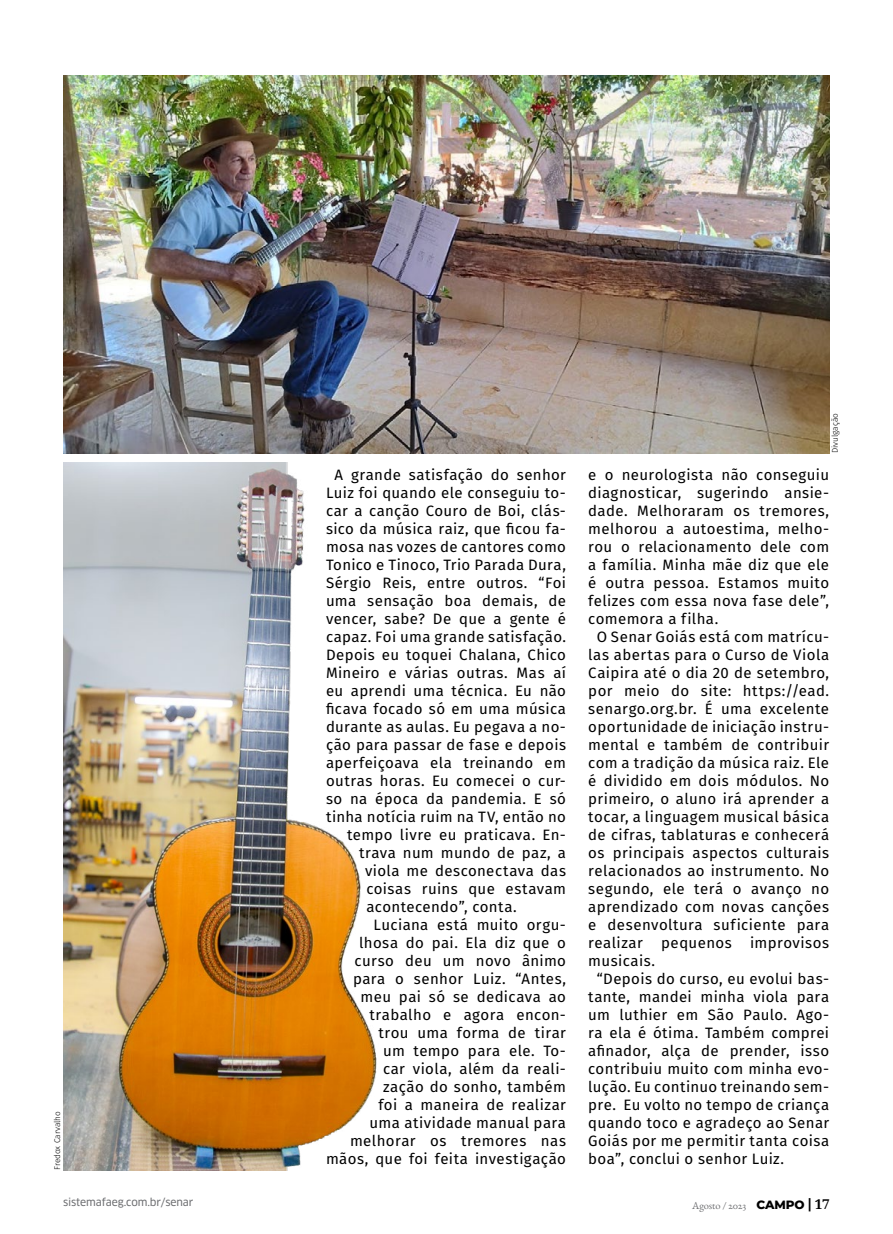
<style>
.page{position:relative;width:893px;height:1234px;background:#fff}
.page>*{position:absolute;margin:0;border:0;box-sizing:border-box;transform-origin:0 0}
.t1{font:15px "Fira Sans";letter-spacing:.025em;color:#000}
.t2{font:10.5px "Clan OSF News";letter-spacing:-.01em;color:#6d6e71}
.t3{font:10.5px "EB Garamond 12";letter-spacing:-.01em;color:#6d6e71}
.t4{font:300 8.25px "Fira Sans";color:#000}
.s1{font-family:"Montserrat";font-weight:800;font-size:12px;color:#000}
.s2{font-family:"Clan OSF";font-weight:700;font-size:13.5px;color:#000}
.s3{font-family:"Droid Serif";font-weight:700;font-size:13.5px;color:#000}
</style>
<div class="page">
<img style="left:64px;top:76px;width:765px;height:377px">
<img style="left:64px;top:462px;width:313px;height:707px">
<p class="t4" style="left:51px;top:1169px;width:60px;rotate:-90deg">Fredox Carvalho</p>
<p class="t1" style="left:334px;top:463px;width:233px">A grande satisfação do senhor</p>
<p class="t1" style="left:326px;top:481px;width:242px">Luiz foi quando ele conseguiu to-</p>
<p class="t1" style="left:326px;top:499px;width:242px">car a canção Couro de Boi, clás-</p>
<p class="t1" style="left:326px;top:517px;width:242px">sico da música raiz, que ficou fa-</p>
<p class="t1" style="left:326px;top:535px;width:242px">mosa nas vozes de cantores como</p>
<p class="t1" style="left:326px;top:553px;width:241px">Tonico e Tinoco, Trio Parada Dura,</p>
<p class="t1" style="left:326px;top:571px;width:241px">Sérgio Reis, entre outros. “Foi</p>
<p class="t1" style="left:326px;top:589px;width:242px">uma sensação boa demais, de</p>
<p class="t1" style="left:326px;top:607px;width:242px">vencer, sabe? De que a gente é</p>
<p class="t1" style="left:326px;top:625px;width:242px">capaz. Foi uma grande satisfação.</p>
<p class="t1" style="left:326px;top:643px;width:242px">Depois eu toquei Chalana, Chico</p>
<p class="t1" style="left:326px;top:661px;width:241px">Mineiro e várias outras. Mas aí</p>
<p class="t1" style="left:326px;top:679px;width:241px">eu aprendi uma técnica. Eu não</p>
<p class="t1" style="left:326px;top:697px;width:242px">ficava focado só em uma música</p>
<p class="t1" style="left:326px;top:715px;width:242px">durante as aulas. Eu pegava a no-</p>
<p class="t1" style="left:326px;top:733px;width:241px">ção para passar de fase e depois</p>
<p class="t1" style="left:326px;top:751px;width:241px">aperfeiçoava ela treinando em</p>
<p class="t1" style="left:326px;top:769px;width:242px">outras horas. Eu comecei o cur-</p>
<p class="t1" style="left:326px;top:787px;width:242px">so na época da pandemia. E só</p>
<p class="t1" style="left:326px;top:805px;width:242px">tinha notícia ruim na TV, então no</p>
<p class="t1" style="left:347px;top:823px;width:220px">tempo livre eu praticava. En-</p>
<p class="t1" style="left:359px;top:841px;width:209px">trava num mundo de paz, a</p>
<p class="t1" style="left:365px;top:859px;width:202px">viola me desconectava das</p>
<p class="t1" style="left:366px;top:877px;width:201px">coisas ruins que estavam</p>
<p class="t1" style="left:366px;top:895px;width:152px">acontecendo”, conta.</p>
<p class="t1" style="left:373px;top:913px;width:194px">Luciana está muito orgu-</p>
<p class="t1" style="left:359px;top:931px;width:208px">lhosa do pai. Ela diz que o</p>
<p class="t1" style="left:354px;top:949px;width:213px">curso deu um novo ânimo</p>
<p class="t1" style="left:353px;top:967px;width:215px">para o senhor Luiz. “Antes,</p>
<p class="t1" style="left:360px;top:985px;width:207px">meu pai só se dedicava ao</p>
<p class="t1" style="left:369px;top:1003px;width:198px">trabalho e agora encon-</p>
<p class="t1" style="left:378px;top:1021px;width:189px">trou uma forma de tirar</p>
<p class="t1" style="left:383px;top:1039px;width:184px">um tempo para ele. To-</p>
<p class="t1" style="left:383px;top:1057px;width:184px">car viola, além da reali-</p>
<p class="t1" style="left:383px;top:1075px;width:185px">zação do sonho, também</p>
<p class="t1" style="left:378px;top:1093px;width:189px">foi a maneira de realizar</p>
<p class="t1" style="left:369px;top:1111px;width:198px">uma atividade manual para</p>
<p class="t1" style="left:350px;top:1129px;width:217px">melhorar os tremores nas</p>
<p class="t1" style="left:326px;top:1147px;width:241px">mãos, que foi feita investigação</p>
<p class="t4" style="left:829px;top:453px;width:42px;rotate:-90deg">Divulgação</p>
<p class="t1" style="left:588px;top:463px;width:242px">e o neurologista não conseguiu</p>
<p class="t1" style="left:588px;top:481px;width:242px">diagnosticar, sugerindo ansie-</p>
<p class="t1" style="left:588px;top:499px;width:242px">dade. Melhoraram os tremores,</p>
<p class="t1" style="left:588px;top:517px;width:242px">melhorou a autoestima, melho-</p>
<p class="t1" style="left:588px;top:535px;width:242px">rou o relacionamento dele com</p>
<p class="t1" style="left:588px;top:553px;width:242px">a família. Minha mãe diz que ele</p>
<p class="t1" style="left:588px;top:571px;width:242px">é outra pessoa. Estamos muito</p>
<p class="t1" style="left:588px;top:589px;width:242px">felizes com essa nova fase dele”,</p>
<p class="t1" style="left:588px;top:607px;width:132px">comemora a filha.</p>
<p class="t1" style="left:597px;top:625px;width:234px">O Senar Goiás está com matrícu-</p>
<p class="t1" style="left:588px;top:643px;width:242px">las abertas para o Curso de Viola</p>
<p class="t1" style="left:588px;top:661px;width:242px">Caipira até o dia 20 de setembro,</p>
<p class="t1" style="left:588px;top:679px;width:242px">por meio do site: https://ead.</p>
<p class="t1" style="left:588px;top:697px;width:242px">senargo.org.br. É uma excelente</p>
<p class="t1" style="left:588px;top:715px;width:242px">oportunidade de iniciação instru-</p>
<p class="t1" style="left:588px;top:733px;width:242px">mental e também de contribuir</p>
<p class="t1" style="left:588px;top:751px;width:242px">com a tradição da música raiz. Ele</p>
<p class="t1" style="left:588px;top:769px;width:242px">é dividido em dois módulos. No</p>
<p class="t1" style="left:588px;top:787px;width:242px">primeiro, o aluno irá aprender a</p>
<p class="t1" style="left:588px;top:805px;width:242px">tocar, a linguagem musical básica</p>
<p class="t1" style="left:588px;top:823px;width:242px">de cifras, tablaturas e conhecerá</p>
<p class="t1" style="left:588px;top:841px;width:242px">os principais aspectos culturais</p>
<p class="t1" style="left:588px;top:859px;width:242px">relacionados ao instrumento. No</p>
<p class="t1" style="left:588px;top:877px;width:242px">segundo, ele terá o avanço no</p>
<p class="t1" style="left:588px;top:895px;width:242px">aprendizado com novas canções</p>
<p class="t1" style="left:588px;top:913px;width:242px">e desenvoltura suficiente para</p>
<p class="t1" style="left:588px;top:931px;width:242px">realizar pequenos improvisos</p>
<p class="t1" style="left:588px;top:949px;width:68px">musicais.</p>
<p class="t1" style="left:597px;top:967px;width:234px">“Depois do curso, eu evolui bas-</p>
<p class="t1" style="left:588px;top:985px;width:242px">tante, mandei minha viola para</p>
<p class="t1" style="left:588px;top:1003px;width:242px">um luthier em São Paulo. Ago-</p>
<p class="t1" style="left:588px;top:1021px;width:242px">ra ela é ótima. Também comprei</p>
<p class="t1" style="left:588px;top:1039px;width:242px">afinador, alça de prender, isso</p>
<p class="t1" style="left:588px;top:1057px;width:242px">contribuiu muito com minha evo-</p>
<p class="t1" style="left:588px;top:1075px;width:242px">lução. Eu continuo treinando sem-</p>
<p class="t1" style="left:588px;top:1093px;width:242px">pre. Eu volto no tempo de criança</p>
<p class="t1" style="left:588px;top:1111px;width:242px">quando toco e agradeço ao Senar</p>
<p class="t1" style="left:588px;top:1129px;width:242px">Goiás por me permitir tanta coisa</p>
<p class="t1" style="left:588px;top:1147px;width:197px">boa”, conclui o senhor Luiz.</p>
<p class="t2" style="left:63px;top:1195px;width:132px">sistemafaeg.com.br/senar</p>
<p class="t3" style="left:692px;top:1198px;width:139px">Agosto / 2023 <span class="s1">CAMPO</span> <span class="s2">|</span> <span class="s3">17</span></p>
</div>
